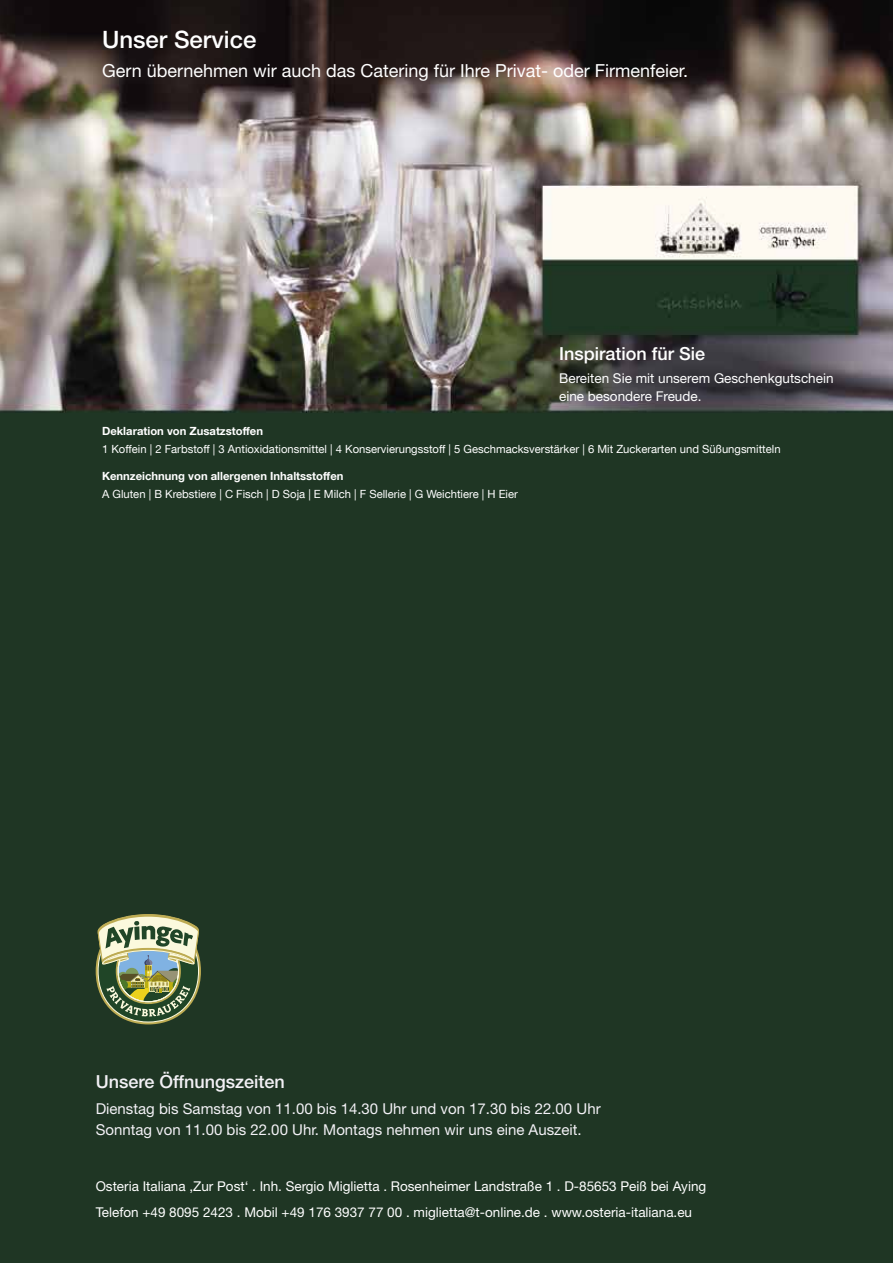
<style>
.page{position:relative;width:893px;height:1263px;background:#fff}
.page>*{position:absolute;margin:0;border:0;box-sizing:border-box;transform-origin:0 0}
.t1{font:500 24px "Helvetica Neue LT Std";color:#fff}
.t2{font:18px "Helvetica Neue LT Std";color:#fff}
.t3{font:500 18px "Helvetica Neue LT Std";color:#f3f1f6}
.t4{font:500 18px "Helvetica Neue LT Std";color:#fff}
.t5{font:15px/21px "Helvetica Neue LT Std";color:#f3f1f6}
.t6{font:13.5px/25.5px "Helvetica Neue LT Std";color:#fff}
.t7{font:11.25px "Helvetica Neue LT Com";color:#fff}
.t8{font:700 11.25px "Helvetica Neue LT Com";color:#fff}
</style>
<div class="page">
<img style="left:0;top:0;width:893px;height:1263px">
<svg style="left:96px;top:914px;width:105px;height:110px;background:#808f6c"></svg>
<h1 class="t1" style="left:102px;top:25px;width:156px">Unser Service</h1>
<h2 class="t2" style="left:102px;top:60px;width:588px">Gern übernehmen wir auch das Catering für Ihre Privat- oder Firmenfeier.</h2>
<h2 class="t4" style="left:559px;top:343px;width:148px">Inspiration für Sie</h2>
<p class="t6" style="left:559px;top:369px;width:276px;line-height:18px">Bereiten Sie mit unserem Geschenkgutschein eine besondere Freude.</p>
<p class="t8" style="left:102px;top:424px;width:163px">Deklaration von Zusatzstoffen</p>
<p class="t7" style="left:102px;top:442px;width:680px">1 Koffein | 2 Farbstoff | 3 Antioxidationsmittel | 4 Konservierungsstoff | 5 Geschmacksverstärker | 6 Mit Zuckerarten und Süßungsmitteln</p>
<p class="t8" style="left:102px;top:469px;width:243px">Kennzeichnung von allergenen Inhaltsstoffen</p>
<p class="t7" style="left:102px;top:487px;width:417px">A Gluten | B Krebstiere | C Fisch | D Soja | E Milch | F Sellerie | G Weichtiere | H Eier</p>
<h2 class="t3" style="left:96px;top:1071px;width:191px">Unsere Öffnungszeiten</h2>
<p class="t5" style="left:96px;top:1097px;width:506px">Dienstag bis Samstag von 11.00 bis 14.30 Uhr und von 17.30 bis 22.00 Uhr<br>Sonntag von 11.00 bis 22.00 Uhr. Montags nehmen wir uns eine Auszeit.</p>
<p class="t6" style="left:96px;top:1173px;width:612px">Osteria Italiana ‚Zur Post‘ . Inh. Sergio Miglietta . Rosenheimer Landstraße 1 . D-85653 Peiß bei Aying<br>Telefon +49 8095 2423 . Mobil +49 176 3937 77 00 . miglietta@t-online.de . www.osteria-italiana.eu</p>
</div>
